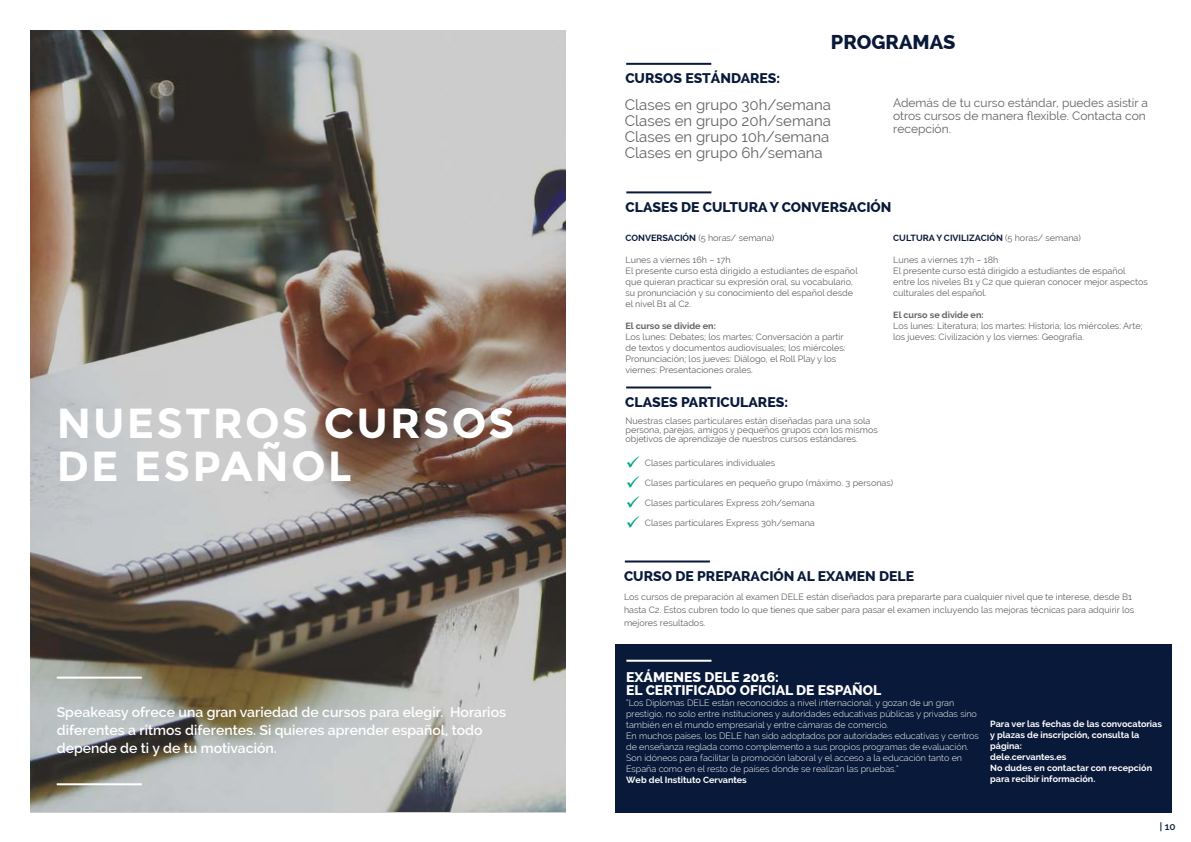
<style>
.page{position:relative;width:1191px;height:842px;background:#fff}
.page>*{position:absolute;margin:0;border:0;box-sizing:border-box;transform-origin:0 0}
.t1{font:700 42px/43px "Montserrat";letter-spacing:.05em;color:#fff}
.t2{font:800 20px "Raleway";color:#091939}
.t3{font:17.8px/19.8px "Wingdings";color:#00a687;text-align:justify}
.t4{font:15px/16px "Raleway";color:#646363;text-align:justify}
.t5{font:600 14px/18px "Raleway";color:#fff}
.t6{font:800 14px "Raleway";color:#091939}
.t7{font:800 14px/13px "Raleway";color:#fff}
.t8{font:12px/13px "Raleway";color:#646363}
.t9{font:600 10px "Raleway";color:#091939}
.t10{font:9px/11px "Raleway";color:#646363}
.t11{font:300 9px/11px "Raleway";color:#fff}
.t12{font:700 9px/11px "Raleway";color:#fff}
.t13{font:700 9px "Raleway";color:#646363}
.t14{font:700 9px "Raleway";color:#091939}
.s1{font-weight:700;color:#091939}
.s2{font-weight:400;color:#646363}
</style>
<div class="page">
<img style="left:30px;top:30px;width:535px;height:783px">
<hr style="left:57px;top:783px;width:85px;height:2px;background:#fff">
<hr style="left:57px;top:677px;width:85px;height:2px;background:#fff">
<hr style="left:626px;top:191px;width:85px;height:2px;background:#091939">
<hr style="left:626px;top:63px;width:85px;height:2px;background:#091939">
<div style="left:615px;top:644px;width:556px;height:169px;background:#091939"></div>
<hr style="left:626px;top:660px;width:85px;height:2px;background:#fff">
<hr style="left:625px;top:560px;width:85px;height:2px;background:#091939">
<hr style="left:626px;top:386px;width:85px;height:2px;background:#091939">
<h1 class="t1" style="left:57px;top:401px;width:460px">NUESTROS CURSOS<br>DE ESPAÑOL</h1>
<h3 class="t5" style="left:57px;top:703px;width:451px">Speakeasy ofrece una gran variedad de cursos para elegir. Horarios diferentes a ritmos diferentes. Si quieres aprender español, todo depende de ti y de tu motivación.</h3>
<h3 class="t6" style="left:625px;top:70px;width:156px">CURSOS ESTÁNDARES:</h3>
<h2 class="t2" style="left:831px;top:30px;width:126px">PROGRAMAS</h2>
<h3 class="t4" style="left:625px;top:96px;width:208px">Clases en grupo 30h/semana Clases en grupo 20h/semana Clases en grupo 10h/semana Clases en grupo 6h/semana</h3>
<h3 class="t8" style="left:893px;top:96px;width:256px">Además de tu curso estándar, puedes asistir a otros cursos de manera flexible. Contacta con recepción.</h3>
<h3 class="t6" style="left:625px;top:199px;width:267px">CLASES DE CULTURA Y CONVERSACIÓN</h3>
<p class="t10" style="left:625px;top:232px;width:150px"><span class="s1">CONVERSACIÓN</span> (5 horas/ semana)</p>
<p class="t10" style="left:625px;top:254px;width:234px">Lunes a viernes 16h – 17h<br>El presente curso está dirigido a estudiantes de español que quieran practicar su expresión oral, su vocabulario, su pronunciación y su conocimiento del español desde el nivel B1 al C2.</p>
<p class="t13" style="left:625px;top:321px;width:92px">El curso se divide en:</p>
<p class="t10" style="left:625px;top:331px;width:221px">Los lunes: Debates; los martes: Conversación a partir de textos y documentos audiovisuales; los miércoles:<br>Pronunciación; los jueves: Diálogo, el Roll Play y los viernes: Presentaciones orales.</p>
<p class="t14" style="left:893px;top:233px;width:189px">CULTURA Y CIVILIZACIÓN <span class="s2">(5 horas/ semana)</span></p>
<p class="t10" style="left:893px;top:254px;width:256px">Lunes a viernes 17h – 18h<br>El presente curso está dirigido a estudiantes de español entre los niveles B1 y C2 que quieran conocer mejor aspectos culturales del español.</p>
<p class="t13" style="left:893px;top:309px;width:92px">El curso se divide en:</p>
<p class="t10" style="left:893px;top:320px;width:251px">Los lunes: Literatura; los martes: Historia; los miércoles: Arte; los jueves: Civilización y los viernes: Geografía.</p>
<h3 class="t6" style="left:625px;top:394px;width:164px">CLASES PARTICULARES:</h3>
<p class="t10" style="left:625px;top:416px;width:254px;line-height:9px">Nuestras clases particulares están diseñadas para una sola persona, parejas, amigos y pequeños grupos con los mismos objetivos de aprendizaje de nuestros cursos estándares.</p>
<h3 class="t3" style="left:626px;top:454px;width:15px">✓ ✓ ✓ ✓</h3>
<p class="t10" style="left:645px;top:457px;width:132px">Clases particulares individuales</p>
<p class="t10" style="left:645px;top:477px;width:250px">Clases particulares en pequeño grupo (máximo. 3 personas)</p>
<p class="t10" style="left:645px;top:497px;width:171px">Clases particulares Express 20h/semana</p>
<p class="t10" style="left:645px;top:517px;width:171px">Clases particulares Express 30h/semana</p>
<h3 class="t6" style="left:624px;top:568px;width:292px">CURSO DE PREPARACIÓN AL EXAMEN DELE</h3>
<p class="t10" style="left:624px;top:590px;width:512px;line-height:13px">Los cursos de preparación al examen DELE están diseñados para prepararte para cualquier nivel que te interese, desde B1 hasta C2. Estos cubren todo lo que tienes que saber para pasar el examen incluyendo las mejoras técnicas para adquirir los mejores resultados.</p>
<h3 class="t7" style="left:626px;top:671px;width:257px">EXÁMENES DELE 2016:<br>EL CERTIFICADO OFICIAL DE ESPAÑOL</h3>
<p class="t11" style="left:626px;top:697px;width:354px">“Los Diplomas DELE están reconocidos a nivel internacional, y gozan de un gran prestigio, no solo entre instituciones y autoridades educativas públicas y privadas sino también en el mundo empresarial y entre cámaras de comercio.<br>En muchos países, los DELE han sido adoptados por autoridades educativas y centros de enseñanza reglada como complemento a sus propios programas de evaluación.<br>Son idóneos para facilitar la promoción laboral y el acceso a la educación tanto en España como en el resto de países donde se realizan las pruebas.”</p>
<p class="t12" style="left:626px;top:774px;width:122px">Web del Instituto Cervantes</p>
<p class="t12" style="left:990px;top:718px;width:173px">Para ver las fechas de las convocatorias y plazas de inscripción, consulta la página:<br>dele.cervantes.es<br>No dudes en contactar con recepción para recibir información.</p>
<p class="t9" style="left:1160px;top:820px;width:17px">| 10</p>
</div>
